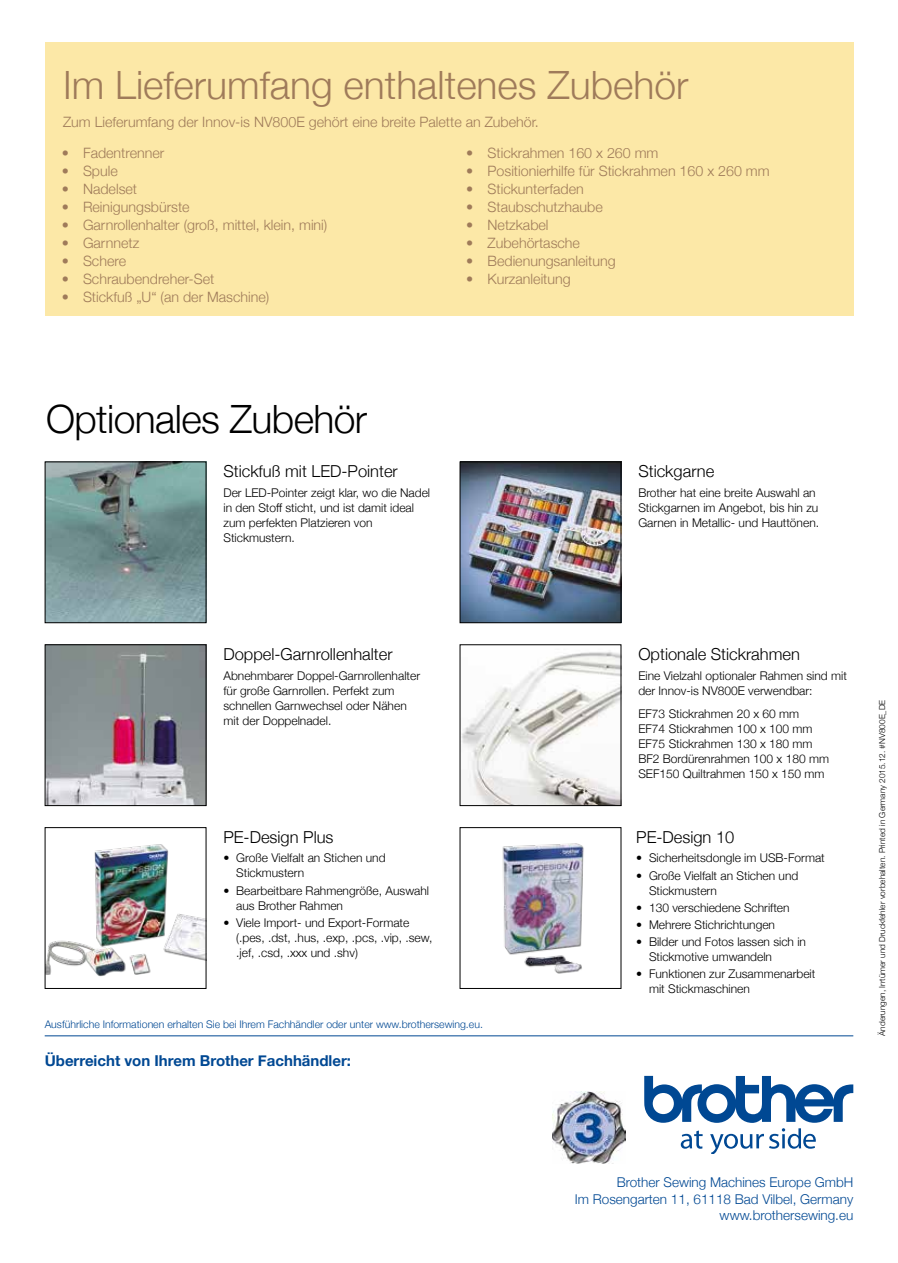
<style>
.page{position:relative;width:898px;height:1263px;background:#fff}
.page>*{position:absolute;margin:0;border:0;box-sizing:border-box;transform-origin:0 0}
.t1{font:300 39px "Helvetica Neue";color:#9f7b5a}
.t2{font:300 39px "Helvetica Neue";letter-spacing:-.015em;color:#000}
.t3{font:300 16.5px "Helvetica Neue";color:#000}
.t4{font:700 15px "Helvetica Neue";color:#004893}
.t5{font:300 14.25px "Helvetica Neue";color:#9f7b5a}
.t6{font:300 13.5px/16.5px "Helvetica Neue";color:#004893;text-align:right}
.t7{font:300 12px/15px "Helvetica Neue";color:#000}
.t8{font:300 10.5px "Helvetica Neue";color:#004893}
.t9{font:300 8.25px "Helvetica Neue";color:#000}
</style>
<div class="page">
<hr style="left:45px;top:1035px;width:808px;height:1px;background:#004893">
<hr style="left:897px;top:995px;width:1px;height:225px;background:#004893">
<svg style="left:644px;top:1076px;width:209px;height:77px"></svg>
<div style="left:45px;top:43px;width:808px;height:273px;background:#fce8a7"></div>
<img style="left:552px;top:1091px;width:73px;height:72px">
<img style="left:461px;top:651px;width:158px;height:153px">
<img style="left:47px;top:463px;width:157px;height:158px">
<div style="left:45px;top:461px;width:161px;height:162px;border:1px solid #000"></div>
<img style="left:47px;top:646px;width:157px;height:158px">
<div style="left:45px;top:644px;width:161px;height:162px;border:1px solid #000"></div>
<img style="left:47px;top:844px;width:157px;height:133px">
<div style="left:45px;top:827px;width:161px;height:162px;border:1px solid #000"></div>
<img style="left:502px;top:843px;width:82px;height:131px">
<div style="left:459px;top:827px;width:162px;height:162px;border:1px solid #000"></div>
<img style="left:461px;top:463px;width:158px;height:158px">
<div style="left:459px;top:461px;width:162px;height:162px;border:1px solid #000"></div>
<h1 class="t1" style="left:63px;top:61px;width:626px">Im Lieferumfang enthaltenes Zubehör</h1>
<p class="t5" style="left:63px;top:113px;width:477px">Zum Lieferumfang der Innov-is NV800E gehört eine breite Palette an Zubehör.</p>
<p class="t5" style="left:62px;top:144px;width:104px">• Fadentrenner</p>
<p class="t5" style="left:62px;top:162px;width:58px">• Spule</p>
<p class="t5" style="left:62px;top:180px;width:77px">• Nadelset</p>
<p class="t5" style="left:62px;top:198px;width:129px">• Reinigungsbürste</p>
<p class="t5" style="left:62px;top:216px;width:267px">• Garnrollenhalter (groß, mittel, klein, mini)</p>
<p class="t5" style="left:62px;top:234px;width:79px">• Garnnetz</p>
<p class="t5" style="left:62px;top:252px;width:66px">• Schere</p>
<p class="t5" style="left:62px;top:270px;width:154px">• Schraubendreher-Set</p>
<p class="t5" style="left:62px;top:288px;width:209px">• Stickfuß „U“ (an der Maschine)</p>
<p class="t5" style="left:466px;top:144px;width:194px">• Stickrahmen 160 x 260 mm</p>
<p class="t5" style="left:466px;top:162px;width:305px">• Positionierhilfe für Stickrahmen 160 x 260 mm</p>
<p class="t5" style="left:466px;top:180px;width:119px">• Stickunterfaden</p>
<p class="t5" style="left:466px;top:198px;width:138px">• Staubschutzhaube</p>
<p class="t5" style="left:466px;top:216px;width:84px">• Netzkabel</p>
<p class="t5" style="left:466px;top:234px;width:115px">• Zubehörtasche</p>
<p class="t5" style="left:466px;top:252px;width:151px">• Bedienungsanleitung</p>
<p class="t5" style="left:466px;top:270px;width:106px">• Kurzanleitung</p>
<h1 class="t2" style="left:46px;top:396px;width:322px">Optionales Zubehör</h1>
<h2 class="t3" style="left:223px;top:461px;width:176px">Stickfuß mit LED-Pointer</h2>
<p class="t7" style="left:223px;top:485px;width:208px">Der LED-Pointer zeigt klar, wo die Nadel in den Stoff sticht, und ist damit ideal zum perfekten Platzieren von<br>Stickmustern.</p>
<h2 class="t3" style="left:638px;top:461px;width:77px">Stickgarne</h2>
<p class="t7" style="left:638px;top:485px;width:182px">Brother hat eine breite Auswahl an<br>Stickgarnen im Angebot, bis hin zu<br>Garnen in Metallic- und Hauttönen.</p>
<h2 class="t3" style="left:223px;top:644px;width:171px">Doppel-Garnrollenhalter</h2>
<p class="t7" style="left:223px;top:667px;width:198px">Abnehmbarer Doppel-Garnrollenhalter für große Garnrollen. Perfekt zum schnellen Garnwechsel oder Nähen mit der Doppelnadel.</p>
<h2 class="t3" style="left:223px;top:827px;width:112px">PE-Design Plus</h2>
<p class="t7" style="left:236px;top:850px;width:151px;text-indent:-13px">• Große Vielfalt an Stichen und<br>Stickmustern</p>
<p class="t7" style="left:236px;top:882px;width:194px;text-indent:-13px">• Bearbeitbare Rahmengröße, Auswahl aus Brother Rahmen</p>
<p class="t7" style="left:236px;top:915px;width:198px;text-indent:-13px">• Viele Import- und Export-Formate (.pes, .dst, .hus, .exp, .pcs, .vip, .sew, .jef, .csd, .xxx und .shv)</p>
<p class="t8" style="left:45px;top:1018px;width:439px">Ausführliche Informationen erhalten Sie bei Ihrem Fachhändler oder unter www.brothersewing.eu.</p>
<p class="t4" style="left:45px;top:1051px;width:308px">Überreicht von Ihrem Brother Fachhändler:</p>
<h2 class="t3" style="left:638px;top:644px;width:163px">Optionale Stickrahmen</h2>
<p class="t7" style="left:638px;top:667px;width:210px">Eine Vielzahl optionaler Rahmen sind mit der Innov-is NV800E verwendbar:</p>
<p class="t7" style="left:638px;top:706px;width:192px">EF73 Stickrahmen 20 x 60 mm<br>EF74 Stickrahmen 100 x 100 mm<br>EF75 Stickrahmen 130 x 180 mm<br>BF2 Bordürenrahmen 100 x 180 mm<br>SEF150 Quiltrahmen 150 x 150 mm</p>
<h2 class="t3" style="left:636px;top:827px;width:100px">PE-Design 10</h2>
<p class="t7" style="left:636px;top:850px;width:190px">• Sicherheitsdongle im USB-Format</p>
<p class="t7" style="left:648px;top:867px;width:151px;text-indent:-13px">• Große Vielfalt an Stichen und<br>Stickmustern</p>
<p class="t7" style="left:636px;top:900px;width:155px">• 130 verschiedene Schriften</p>
<p class="t7" style="left:636px;top:917px;width:140px">• Mehrere Stichrichtungen</p>
<p class="t7" style="left:648px;top:934px;width:158px;text-indent:-13px">• Bilder und Fotos lassen sich in<br>Stickmotive umwandeln</p>
<p class="t7" style="left:648px;top:966px;width:168px;text-indent:-13px">• Funktionen zur Zusammenarbeit mit Stickmaschinen</p>
<p class="t9" style="left:876px;top:1036px;width:337px;rotate:-90deg">Änderungen, Irrtümer und Druckfehler vorbehalten. Printed in Germany 2015.12. #NV800E_DE</p>
<p class="t6" style="left:574px;top:1174px;width:280px">Brother Sewing Machines Europe GmbH<br>Im Rosengarten 11, 61118 Bad Vilbel, Germany www.brothersewing.eu</p>
</div>
